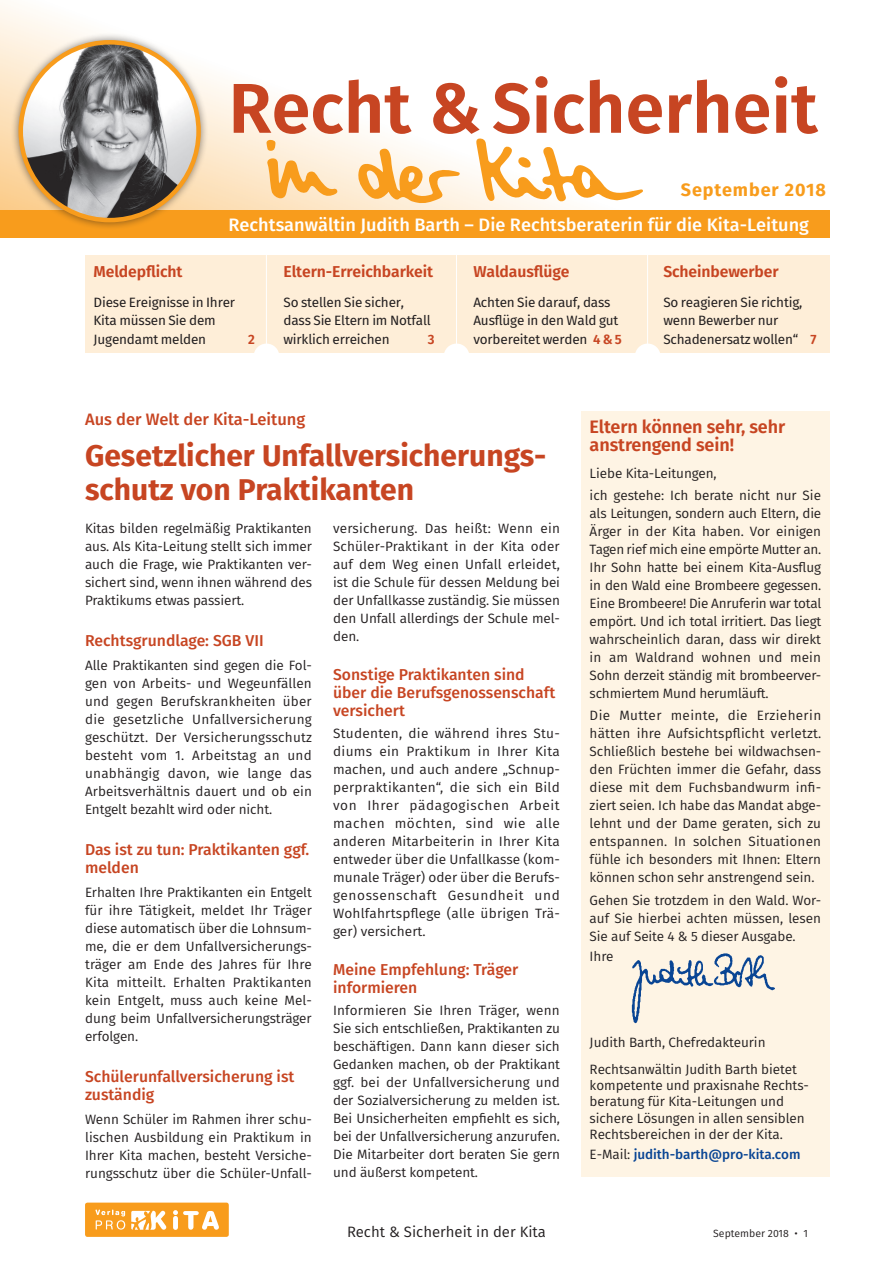
<style>
.page{position:relative;width:893px;height:1263px;background:#fff}
.page>*{position:absolute;margin:0;border:0;box-sizing:border-box;transform-origin:0 0}
.t1{font:600 70.5px "Fira Sans";color:#c74522}
.t2{font:700 30px/34.5px "Fira Sans";color:#c74522}
.t3{font:500 18px "Fira Sans";color:#fff}
.t4{font:600 18px/18.8px "Fira Sans";letter-spacing:-.005em;color:#c74522}
.t5{font:700 18px "Fira Sans";letter-spacing:.05em;color:#f89c1c}
.t6{font:500 16.5px "Fira Sans";color:#c74522}
.t7{font:500 15.75px/18px "Fira Sans";color:#c74522}
.t8{font:600 15.75px "Fira Sans";letter-spacing:-.005em;color:#c74522}
.t9{font:15px "Fira Sans";color:#231f20}
.t10{font:13.5px/18px "Fira Sans";letter-spacing:-.005em;color:#231f20;text-align:justify}
.t11{font:13.5px/18.8px "Fira Sans";letter-spacing:-.015em;color:#231f20}
.t12{font:500 13.5px "Fira Sans";letter-spacing:-.005em;color:#094594}
.t13{font:600 13.5px "Fira Sans";color:#c74522}
.t14{font:10.5px "Fira Sans";color:#231f20}
.s1{font-weight:600;color:#c74522}
.s2{font-weight:400;color:#231f20}
</style>
<div class="page">
<div style="left:85px;top:1202px;width:144px;height:35px;background:#f89c1c;border-radius:2px"></div>
<svg style="left:95px;top:1209px;width:124px;height:21px"></svg>
<svg style="left:0;top:3px;width:830px;height:223px"></svg>
<div style="left:581px;top:411px;width:248px;height:766px;background:#fef4e4"></div>
<div style="left:85px;top:255px;width:744px;height:98px;background:#feeed8"></div>
<div style="left:0;top:211px;width:829px;height:27px;background:#f89c1c"></div>
<hr style="left:266px;top:249px;width:1px;height:110px;background:#fff">
<div style="left:254px;top:344px;width:25px;height:25px;background:#fff;border-radius:50%"></div>
<hr style="left:456px;top:249px;width:1px;height:110px;background:#fff">
<div style="left:444px;top:344px;width:25px;height:25px;background:#fff;border-radius:50%"></div>
<hr style="left:647px;top:249px;width:1px;height:110px;background:#fff">
<div style="left:635px;top:344px;width:26px;height:25px;background:#fff;border-radius:50%"></div>
<div style="left:10px;top:32px;width:199px;height:199px;background:#231f20;opacity:.55"></div>
<img style="left:21px;top:42px;width:178px;height:178px;border-radius:89px">
<div style="left:19px;top:40px;width:182px;height:182px;border:4px solid #f89c1c;border-radius:50%"></div>
<img style="left:631px;top:953px;width:144px;height:71px">
<svg style="left:357px;top:148px;width:103px;height:56px"></svg>
<svg style="left:476px;top:138px;width:167px;height:64px"></svg>
<svg style="left:267px;top:158px;width:71px;height:40px;background:#fac985"></svg>
<svg style="left:518px;top:157px;width:13px;height:11px"></svg>
<svg style="left:266px;top:140px;width:10px;height:11px"></svg>
<h1 class="t1" style="left:229px;top:50px;width:591px">Recht &amp; Sicherheit</h1>
<h3 class="t5" style="left:681px;top:175px;width:146px">September 2018</h3>
<h3 class="t3" style="left:229px;top:210px;width:582px">Rechtsanwältin Judith Barth – Die Rechtsberaterin für die Kita-Leitung</h3>
<p class="t8" style="left:94px;top:259px;width:90px">Meldepflicht</p>
<p class="t11" style="left:94px;top:292px;width:143px">Diese Ereignisse in Ihrer<br>Kita müssen Sie dem<br>Jugendamt melden</p>
<p class="t13" style="left:248px;top:328px;width:8px">2</p>
<p class="t8" style="left:283px;top:259px;width:151px">Eltern-Erreichbarkeit</p>
<p class="t11" style="left:283px;top:292px;width:149px">So stellen Sie sicher, dass Sie Eltern im Notfall wirklich erreichen</p>
<p class="t13" style="left:428px;top:328px;width:8px">3</p>
<p class="t8" style="left:473px;top:259px;width:98px">Waldausflüge</p>
<p class="t11" style="left:473px;top:292px;width:150px">Achten Sie darauf, dass<br>Ausflüge in den Wald gut vorbereitet werden <span class="s1">4 &amp; 5</span></p>
<p class="t8" style="left:663px;top:259px;width:117px">Scheinbewerber</p>
<p class="t11" style="left:663px;top:292px;width:155px">So reagieren Sie richtig, wenn Bewerber nur<br>Schadenersatz wollen“ <span class="s1">7</span></p>
<p class="t6" style="left:85px;top:406px;width:222px">Aus der Welt der Kita-Leitung</p>
<h2 class="t2" style="left:85px;top:436px;width:463px">Gesetzlicher Unfallversicherungs&shy;schutz von Praktikanten</h2>
<p class="t10" style="left:85px;top:519px;width:228px">Kitas bilden regelmäßig Praktikanten aus. Als Kita-Leitung stellt sich immer auch die Frage, wie Praktikanten ver&shy;sichert sind, wenn ihnen während des Praktikums etwas passiert.</p>
<p class="t7" style="left:85px;top:631px;width:180px">Rechtsgrundlage: SGB VII</p>
<p class="t10" style="left:85px;top:656px;width:228px">Alle Praktikanten sind gegen die Fol&shy;gen von Arbeits- und Wegeunfällen und gegen Berufskrankheiten über die gesetzliche Unfallversicherung geschützt. Der Versicherungsschutz besteht vom 1. Arbeitstag an und unabhängig davon, wie lange das Arbeitsverhältnis dauert und ob ein Entgelt bezahlt wird oder nicht.</p>
<p class="t7" style="left:85px;top:839px;width:226px">Das ist zu tun: Praktikanten ggf. melden</p>
<p class="t10" style="left:85px;top:883px;width:228px">Erhalten Ihre Praktikanten ein Entgelt für ihre Tätigkeit, meldet Ihr Träger diese automatisch über die Lohnsum&shy;me, die er dem Unfallversicherungs&shy;träger am Ende des Jahres für Ihre Kita mitteilt. Erhalten Praktikanten kein Entgelt, muss auch keine Mel&shy;dung beim Unfallversicherungsträger erfolgen.</p>
<p class="t7" style="left:85px;top:1066px;width:211px">Schülerunfallversicherung ist zuständig</p>
<p class="t10" style="left:85px;top:1110px;width:228px">Wenn Schüler im Rahmen ihrer schu&shy;lischen Ausbildung ein Praktikum in Ihrer Kita machen, besteht Versiche&shy;rungsschutz über die Schüler-Unfall-</p>
<p class="t10" style="left:333px;top:519px;width:228px">versicherung. Das heißt: Wenn ein Schüler-Praktikant in der Kita oder auf dem Weg einen Unfall erleidet, ist die Schule für dessen Meldung bei der Unfallkasse zuständig. Sie müssen den Unfall allerdings der Schule mel&shy;den.</p>
<p class="t7" style="left:333px;top:665px;width:224px">Sonstige Praktikanten sind über die Berufsgenossenschaft versichert</p>
<p class="t10" style="left:333px;top:724px;width:228px">Studenten, die während ihres Stu&shy;diums ein Praktikum in Ihrer Kita machen, und auch andere „Schnup&shy;perpraktikanten“, die sich ein Bild von Ihrer pädagogischen Arbeit machen möchten, sind wie alle anderen Mitarbeiterin in Ihrer Kita entweder über die Unfallkasse (kom&shy;munale Träger) oder über die Berufs&shy;genossenschaft Gesundheit und Wohlfahrtspflege (alle übrigen Trä&shy;ger) versichert.</p>
<p class="t7" style="left:333px;top:960px;width:187px">Meine Empfehlung: Träger informieren</p>
<p class="t10" style="left:333px;top:1001px;width:228px">Informieren Sie Ihren Träger, wenn Sie sich entschließen, Praktikanten zu beschäftigen. Dann kann dieser sich Gedanken machen, ob der Praktikant ggf. bei der Unfallversicherung und der Sozialversicherung zu melden ist.<br>Bei Unsicherheiten empfiehlt es sich, bei der Unfallversicherung anzurufen.<br>Die Mitarbeiter dort beraten Sie gern und äußerst kompetent.</p>
<h3 class="t4" style="left:590px;top:416px;width:197px">Eltern können sehr, sehr anstrengend sein!</h3>
<p class="t10" style="left:590px;top:462px;width:233px;line-height:22.2px">Liebe Kita-Leitungen,<br>ich gestehe: Ich berate nicht nur Sie</p>
<p class="t10" style="left:590px;top:504px;width:233px">als Leitungen, sondern auch Eltern, die Ärger in der Kita haben. Vor einigen Tagen rief mich eine empörte Mutter an.<br>Ihr Sohn hatte bei einem Kita-Ausflug in den Wald eine Brombeere gegessen.<br>Eine Brombeere! Die Anruferin war total empört. Und ich total irritiert. Das liegt wahrscheinlich daran, dass wir direkt in am Waldrand wohnen und mein Sohn derzeit ständig mit brombeerver&shy;schmiertem Mund herumläuft.</p>
<p class="t10" style="left:590px;top:706px;width:233px">Die Mutter meinte, die Erzieherin hätten ihre Aufsichtspflicht verletzt.<br>Schließlich bestehe bei wildwachsen&shy;den Früchten immer die Gefahr, dass diese mit dem Fuchsbandwurm infi&shy;ziert seien. Ich habe das Mandat abge&shy;lehnt und der Dame geraten, sich zu entspannen. In solchen Situationen fühle ich besonders mit Ihnen: Eltern können schon sehr anstrengend sein.</p>
<p class="t10" style="left:590px;top:890px;width:233px">Gehen Sie trotzdem in den Wald. Wor&shy;auf Sie hierbei achten müssen, lesen Sie auf Seite 4 &amp; 5 dieser Ausgabe.</p>
<p class="t10" style="left:590px;top:947px;width:25px">Ihre</p>
<p class="t10" style="left:590px;top:1033px;width:177px">Judith Barth, Chefredakteurin</p>
<p class="t10" style="left:590px;top:1061px;width:221px;line-height:16.2px;text-align:left">Rechtsanwältin Judith Barth bietet kompetente und praxisnahe Rechts&shy;beratung für Kita-Leitungen und sichere Lösungen in allen sensiblen Rechtsbereichen in der der Kita.</p>
<p class="t12" style="left:590px;top:1144px;width:212px"><span class="s2">E-Mail:</span> judith-barth@pro-kita.com</p>
<p class="t9" style="left:347px;top:1220px;width:200px">Recht &amp; Sicherheit in der Kita</p>
<p class="t14" style="left:713px;top:1225px;width:96px">September 2018 • 1</p>
</div>
